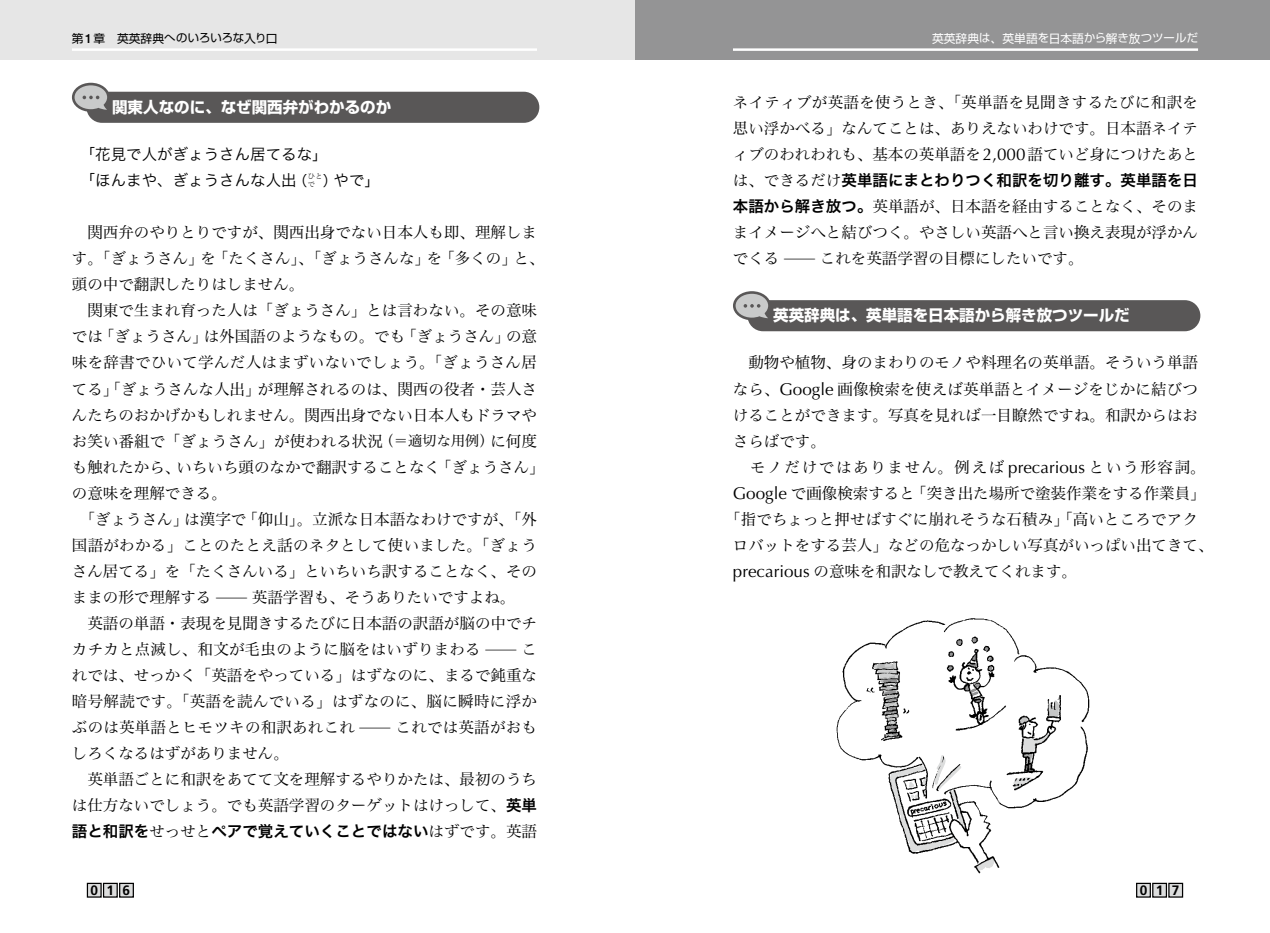
<style>
.page{position:relative;width:1270px;height:933px;background:#fff}
.page>*{position:absolute;margin:0;border:0;box-sizing:border-box;transform-origin:0 0}
.t1{font:15.58px/26.1px "Hira Min Pro N W3";color:#000;text-align:justify}
.t2{font:15.58px "Hiragino Sans W6";color:#000}
.t3{font:700 15.58px "Shin Go Pro";color:#fff}
.t4{font:15.58px/26.1px "Hiragino Sans W3";color:#000}
.t5{font:15.58px "Hira Min Pro N W3";letter-spacing:.11em;color:#000}
.t6{font:700 13.65px "Frutiger";letter-spacing:.62em;color:#000}
.t7{font:11.72px "Shin Go Pro";color:#fff}
.t8{font:11.72px "Shin Go Pro";color:#000}
.s1{font-family:"Helvetica Neue LT Std";font-weight:500;font-size:12.78px}
.s2{font-size:11.38px}
.s3{font-size:14.17px}
.s4{font-family:"Yu Mincho";font-size:7.7px}
.s5{font-family:"Hiragino Sans W6"}
.s6{font-family:"Hira Min Pro N W3"}
.s7{font-family:"Optima LT Std";font-size:16.97px}
</style>
<div class="page">
<div style="left:635px;top:0;width:635px;height:60px;background:#949495"></div>
<div style="left:0;top:0;width:635px;height:60px;background:#e6e6e6"></div>
<hr style="left:733px;top:48px;width:465px;height:3px;background:#fff">
<hr style="left:72px;top:48px;width:465px;height:3px;background:#fff">
<div style="left:87px;top:883px;width:14px;height:14px;background:#dcdddd"></div>
<div style="left:87px;top:882px;width:15px;height:15px;border:1px solid #000"></div>
<div style="left:104px;top:883px;width:13px;height:14px;background:#dcdddd"></div>
<div style="left:103px;top:882px;width:15px;height:15px;border:1px solid #000"></div>
<div style="left:120px;top:883px;width:13px;height:14px;background:#dcdddd"></div>
<div style="left:119px;top:882px;width:15px;height:15px;border:1px solid #000"></div>
<div style="left:1137px;top:883px;width:13px;height:14px;background:#dcdddd"></div>
<div style="left:1136px;top:882px;width:15px;height:15px;border:1px solid #000"></div>
<div style="left:1153px;top:883px;width:13px;height:14px;background:#dcdddd"></div>
<div style="left:1152px;top:882px;width:15px;height:15px;border:1px solid #000"></div>
<div style="left:1169px;top:883px;width:13px;height:14px;background:#dcdddd"></div>
<div style="left:1168px;top:882px;width:15px;height:15px;border:1px solid #000"></div>
<div style="left:86px;top:92px;width:453px;height:31px;background:#595757;border-radius:16px"></div>
<svg style="left:72px;top:83px;width:43px;height:30px"></svg>
<div style="left:747px;top:300px;width:453px;height:31px;background:#595757;border-radius:16px"></div>
<svg style="left:733px;top:291px;width:43px;height:30px"></svg>
<img style="left:836px;top:618px;width:254px;height:256px">
<img style="left:910px;top:799px;width:39px;height:21px">
<p class="t8" style="left:72px;top:29px;width:207px">第<span class="s1">1</span>章　英英辞典<span class="s2">へのいろいろな</span>入<span class="s2">り</span>口</p>
<p class="t7" style="left:932px;top:29px;width:268px">英英辞典<span class="s2">は</span>、英単語<span class="s2">を</span>日本語<span class="s2">から</span>解<span class="s2">き</span>放<span class="s2">つツールだ</span></p>
<p class="t3" style="left:112px;top:95px;width:281px">関東人なのに、なぜ関西弁がわかるのか</p>
<p class="t4" style="left:80px;top:140px;width:250px">「花見で人がぎょうさん居てるな」「ほんまや、ぎょうさんな人出<span class="s3">（</span><sup>ひと</sup></p>
<p class="t4" style="left:307px;top:166px;width:74px"><span class="s4">で</span> <span class="s3">）</span>やで」</p>
<p class="t1" style="left:72px;top:218px;width:474px;text-align:left">　関西弁のやりとりですが、関西出身でない日本人も即、理解します。「ぎょうさん」を「たくさん」、「ぎょうさんな」を「多くの」と、頭の中で翻訳したりはしません。<br>　関東で生まれ育った人は「ぎょうさん」とは言わない。その意味では「ぎょうさん」は外国語のようなもの。でも「ぎょうさん」の意味を辞書でひいて学んだ人はまずいないでしょう。「ぎょうさん居てる」「ぎょうさんな人出」が理解されるのは、関西の役者・芸人さんたちのおかげかもしれません。関西出身でない日本人もドラマやお笑い番組で「ぎょうさん」が使われる状況<span class="s3">（＝適切な用例）</span>に何度も触れたから、いちいち頭のなかで翻訳することなく「ぎょうさん」の意味を理解できる。<br>　「ぎょうさん」は漢字で「仰山」。立派な日本語なわけですが、「外国語がわかる」ことのたとえ話のネタとして使いました。「ぎょうさん居てる」を「たくさんいる」といちいち訳することなく、そのままの形で理解する ̶英語学習も、そうありたいですよね。<br>　英語の単語・表現を見聞きするたびに日本語の訳語が脳の中でチカチカと点滅し、和文が毛虫のように脳をはいずりまわる ̶これでは、せっかく「英語をやっている」はずなのに、まるで鈍重な暗号解読です。「英語を読んでいる」はずなのに、脳に瞬時に浮かぶのは英単語とヒモツキの和訳あれこれ ̶これでは英語がおもしろくなるはずがありません。<br>　英単語ごとに和訳をあてて文を理解するやりかたは、最初のうちは仕方ないでしょう。でも英語学習のターゲットはけっして、<span class="s5">英単</span></p>
<p class="t2" style="left:72px;top:817px;width:467px">語と和訳を<span class="s6">せっせと</span>ペアで覚えていくことではない<span class="s6">はずです。英語</span></p>
<p class="t1" style="left:733px;top:88px;width:467px">ネイティブが英語を使うとき、「英単語を見聞きするたびに和訳を思い浮かべる」なんてことは、ありえないわけです。日本語ネイティブのわれわれも、基本の英単語を<span class="s7">2,000</span>語ていど身につけたあと</p>
<p class="t2" style="left:733px;top:166px;width:467px"><span class="s6">は、できるだけ</span>英単語にまとわりつく和訳を切り離す。英単語を日</p>
<p class="t1" style="left:733px;top:192px;width:467px"><span class="s5">本語から解き放つ。</span>英単語が、日本語を経由することなく、そのままイメージへと結びつく。やさしい英語へと言い換え表現が浮かんでくる ̶これを英語学習の目標にしたいです。</p>
<p class="t3" style="left:773px;top:303px;width:358px">英英辞典は、英単語を日本語から解き放つツールだ</p>
<p class="t1" style="left:733px;top:348px;width:467px">　動物や植物、身のまわりのモノや料理名の英単語。そういう単語</p>
<p class="t1" style="left:733px;top:374px;width:467px">なら、<span class="s7">Google</span> 画像検索を使えば英単語とイメージをじかに結びつ</p>
<p class="t1" style="left:733px;top:400px;width:467px">けることができます。写真を見れば一目瞭然ですね。和訳からはお</p>
<p class="t1" style="left:733px;top:426px;width:95px">さらばです。</p>
<p class="t5" style="left:733px;top:453px;width:474px">　モノだけではありません。例えば <span class="s7">precarious</span> という形容詞。</p>
<p class="t1" style="left:733px;top:478px;width:474px"><span class="s7">Google</span> で画像検索すると「突き出た場所で塗装作業をする作業員」</p>
<p class="t1" style="left:725px;top:504px;width:474px">「指でちょっと押せばすぐに崩れそうな石積み」「高いところでアク</p>
<p class="t1" style="left:733px;top:530px;width:482px">ロバットをする芸人」などの危なっかしい写真がいっぱい出てきて、</p>
<p class="t1" style="left:733px;top:556px;width:346px"><span class="s7">precarious</span> の意味を和訳なしで教えてくれます。</p>
<p class="t6" style="left:91px;top:882px;width:41px">016</p>
<p class="t6" style="left:1140px;top:882px;width:41px">017</p>
</div>
